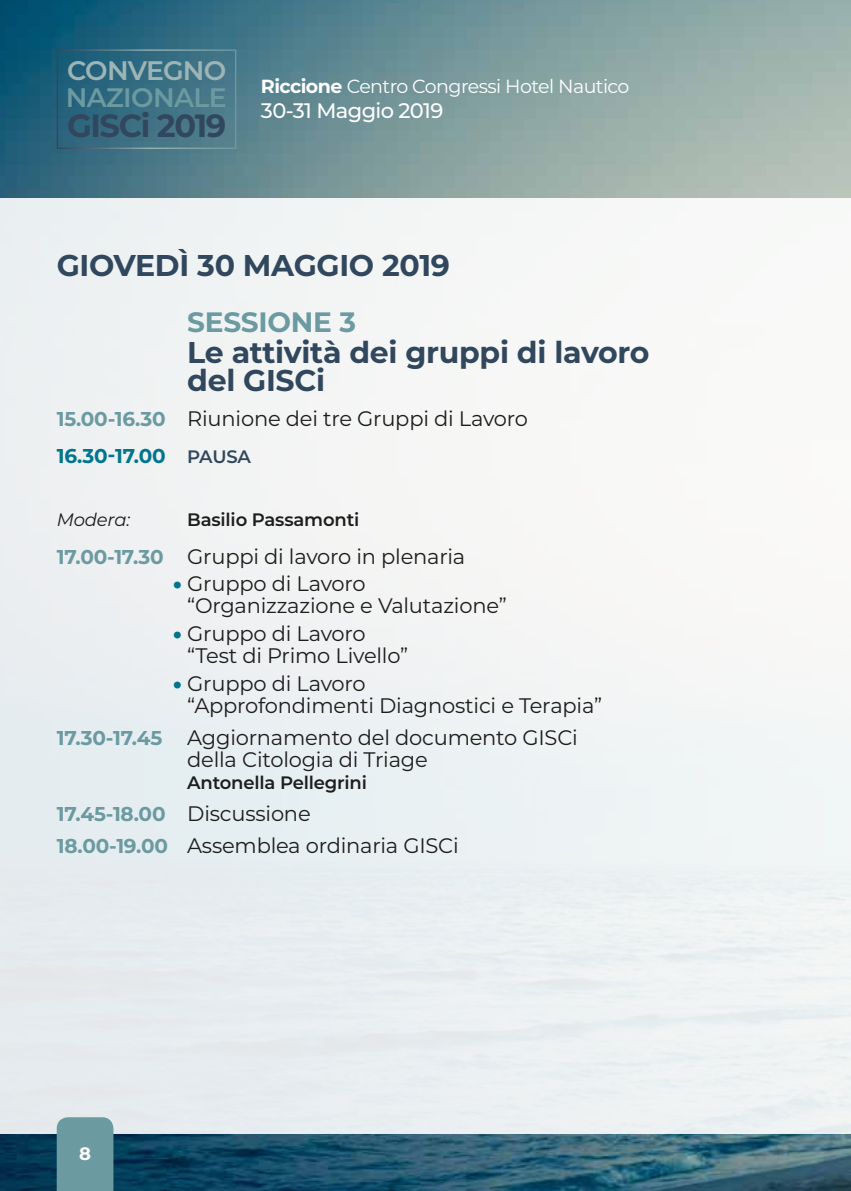
<style>
.page{position:relative;width:851px;height:1191px;background:#fff}
.page>*{position:absolute;margin:0;border:0;box-sizing:border-box;transform-origin:0 0}
.t1{font:700 32px "Montserrat";letter-spacing:-.04em;color:#31475d}
.t2{font:700 30px/28px "Montserrat";letter-spacing:-.01em;color:#31475d}
.t3{font:700 28px "Montserrat";letter-spacing:-.01em;color:#6b9aa1}
.t4{font:600 26.8px "Montserrat";letter-spacing:-.025em;color:#6b9aa1}
.t5{font:600 26.8px "Montserrat";letter-spacing:-.035em;color:#9eb5b6}
.t6{font:21px/22px "Montserrat";letter-spacing:-.01em;color:#1d1d1b}
.t7{font:500 21px "Montserrat";letter-spacing:-.03em;color:#fff}
.t8{font:700 20px "Montserrat";letter-spacing:-.01em;color:#6b9aa1}
.t9{font:700 20px "Montserrat";letter-spacing:-.01em;color:#00758e}
.t10{font:19px "Montserrat";letter-spacing:-.03em;color:#fff}
.t11{font:600 18px "Montserrat";letter-spacing:-.01em;color:#1d1d1b}
.t12{font:italic 18px "Montserrat";letter-spacing:-.01em;color:#1d1d1b}
.t13{font:700 18px "Montserrat";color:#fff}
.s1{font-weight:700}
.s2{font-weight:700;font-size:20px;color:#6b9aa1}
.s3{font-weight:600;font-size:18px;color:#31475d}
.s4{font-weight:900;color:#00758e}
.s5{font-weight:400;font-size:21px;color:#1d1d1b}
</style>
<div class="page">
<img style="left:0;top:0;width:851px;height:1191px">
<div style="left:0;top:198px;width:850px;height:936px;background:#eff2f3"></div>
<div style="left:57px;top:1117px;width:56px;height:74px;background:#6b9aa1"></div>
<p class="t5" style="left:67px;top:51px;width:161px">CONVEGNO</p>
<h1 class="t1" style="left:67px;top:103px;width:161px">GISCi 2019</h1>
<p class="t4" style="left:66px;top:78px;width:162px">NAZIONALE</p>
<p class="t10" style="left:261px;top:73px;width:370px"><span class="s1">Riccione</span> Centro Congressi Hotel Nautico</p>
<p class="t7" style="left:261px;top:96px;width:184px">30-31 Maggio 2019</p>
<h2 class="t2" style="left:57px;top:250px;width:395px">GIOVEDÌ 30 MAGGIO 2019</h2>
<h3 class="t3" style="left:187px;top:302px;width:170px">SESSIONE 3</h3>
<h2 class="t2" style="left:187px;top:337px;width:464px">Le attività dei gruppi di lavoro del GISCi</h2>
<p class="t6" style="left:57px;top:406px;width:472px"><span class="s2">15.00-16.30</span> Riunione dei tre Gruppi di Lavoro</p>
<p class="t9" style="left:57px;top:442px;width:196px">16.30-17.00 <span class="s3">PAUSA</span></p>
<p class="t12" style="left:57px;top:507px;width:75px">Modera:</p>
<p class="t11" style="left:187px;top:507px;width:174px">Basilio Passamonti</p>
<p class="t6" style="left:57px;top:544px;width:410px"><span class="s2">17.00-17.30</span> Gruppi di lavoro in plenaria</p>
<p class="t6" style="left:187px;top:572px;width:321px;text-indent:-14px"><span class="s4">•</span> Gruppo di Lavoro “Organizzazione e Valutazione”</p>
<p class="t6" style="left:187px;top:622px;width:222px;text-indent:-14px"><span class="s4">•</span> Gruppo di Lavoro “Test di Primo Livello”</p>
<p class="t6" style="left:187px;top:671px;width:416px;text-indent:-14px"><span class="s4">•</span> Gruppo di Lavoro<br>“Approfondimenti Diagnostici e Terapia”</p>
<p class="t6" style="left:187px;top:725px;width:392px;text-indent:-130px"><span class="s2">17.30-17.45</span> Aggiornamento del documento GISCi della Citologia di Triage</p>
<p class="t11" style="left:187px;top:770px;width:181px">Antonella Pellegrini</p>
<p class="t8" style="left:57px;top:799px;width:255px">17.45-18.00 <span class="s5">Discussione</span></p>
<p class="t6" style="left:57px;top:834px;width:403px"><span class="s2">18.00-19.00</span> Assemblea ordinaria GISCi</p>
<p class="t13" style="left:79px;top:1141px;width:13px">8</p>
</div>
